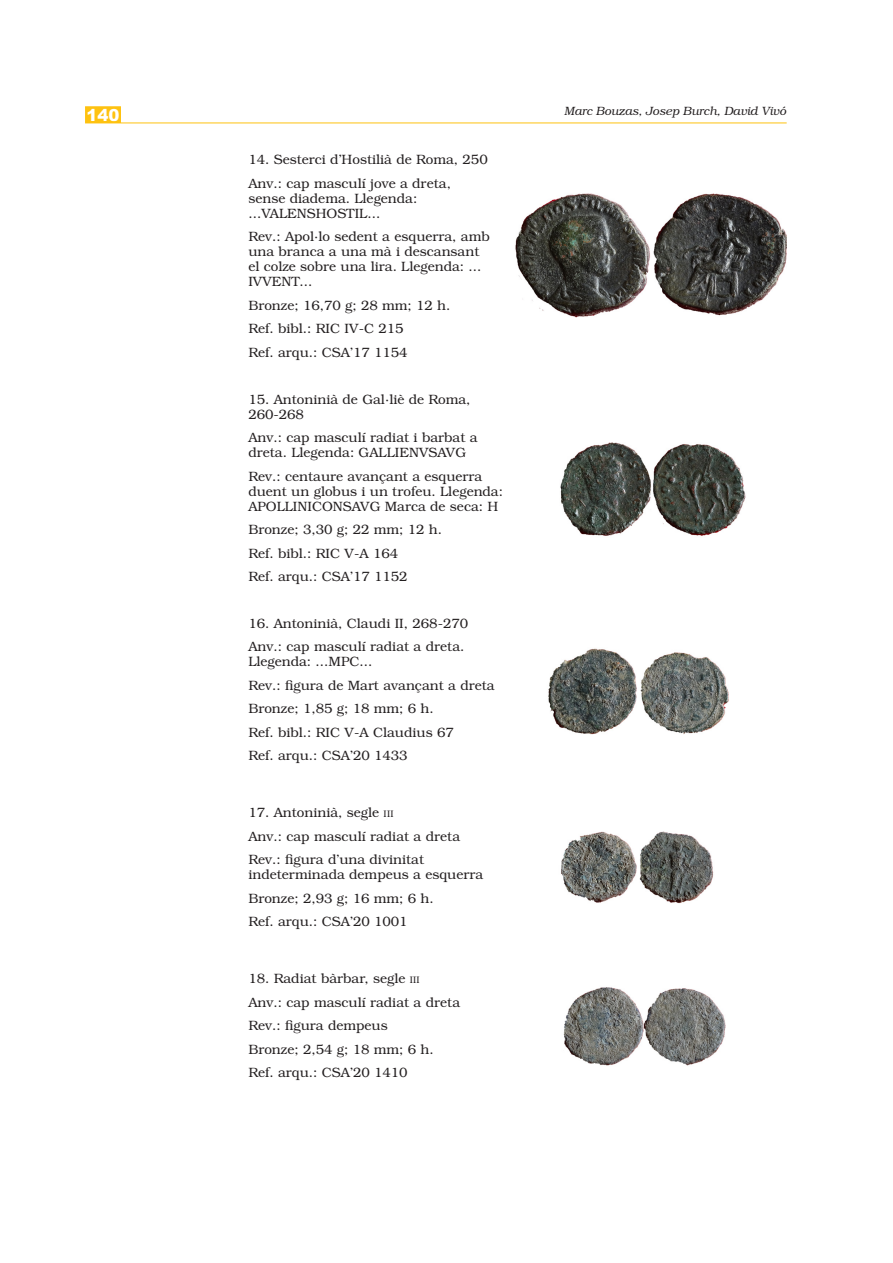
<style>
.page{position:relative;width:893px;height:1263px;background:#fff}
.page>*{position:absolute;margin:0;border:0;box-sizing:border-box;transform-origin:0 0}
.t1{font:900 16.5px "Arial";color:#fff}
.text-taula{font:300 13.5px/15px "Bookman Std";color:#231f20}
.t2{font:italic 300 12px "Bookman Std";color:#231f20}
.s1{font-size:9.45px}
</style>
<div class="page">
<hr style="left:85px;top:123px;width:702px;height:1px;background:#fec210">
<div style="left:86px;top:107px;width:34px;height:15px;background:#fec210"></div>
<div style="left:85px;top:106px;width:36px;height:17px;border:2px solid #fec210"></div>
<img style="left:515px;top:193px;width:272px;height:125px">
<img style="left:560px;top:442px;width:186px;height:94px">
<img style="left:548px;top:648px;width:181px;height:87px">
<img style="left:561px;top:831px;width:153px;height:73px">
<img style="left:563px;top:987px;width:163px;height:79px">
<p class="t1" style="left:87px;top:103px;width:34px">140</p>
<p class="text-taula" style="left:248px;top:152px;width:241px">14. Sesterci d’Hostilià de Roma, 250</p>
<p class="text-taula" style="left:248px;top:176px;width:204px">Anv.: cap masculí jove a dreta, sense diadema. Llegenda: ...VALENSHOSTIL...</p>
<p class="text-taula" style="left:248px;top:229px;width:243px">Rev.: Apol·lo sedent a esquerra, amb una branca a una mà i descansant el colze sobre una lira. Llegenda: ...<br>IVVENT...</p>
<p class="text-taula" style="left:248px;top:298px;width:204px">Bronze; 16,70 g; 28 mm; 12 h.</p>
<p class="text-taula" style="left:248px;top:321px;width:157px">Ref. bibl.: RIC IV‑C 215</p>
<p class="text-taula" style="left:248px;top:345px;width:161px">Ref. arqu.: CSA’17 1154</p>
<p class="text-taula" style="left:248px;top:392px;width:224px">15. Antoninià de Gal·liè de Roma,<br>260‑268</p>
<p class="text-taula" style="left:248px;top:430px;width:231px">Anv.: cap masculí radiat i barbat a dreta. Llegenda: GALLIENVSAVG</p>
<p class="text-taula" style="left:248px;top:469px;width:256px">Rev.: centaure avançant a esquerra duent un globus i un trofeu. Llegenda:<br>APOLLINICONSAVG Marca de seca: H</p>
<p class="text-taula" style="left:248px;top:522px;width:195px">Bronze; 3,30 g; 22 mm; 12 h.</p>
<p class="text-taula" style="left:248px;top:546px;width:151px">Ref. bibl.: RIC V‑A 164</p>
<p class="text-taula" style="left:248px;top:569px;width:161px">Ref. arqu.: CSA’17 1152</p>
<p class="text-taula" style="left:248px;top:616px;width:221px">16. Antoninià, Claudi II, 268‑270</p>
<p class="text-taula" style="left:248px;top:639px;width:218px">Anv.: cap masculí radiat a dreta.<br>Llegenda: ...MPC...</p>
<p class="text-taula" style="left:248px;top:678px;width:248px">Rev.: figura de Mart avançant a dreta</p>
<p class="text-taula" style="left:248px;top:701px;width:187px">Bronze; 1,85 g; 18 mm; 6 h.</p>
<p class="text-taula" style="left:248px;top:725px;width:207px">Ref. bibl.: RIC V‑A Claudius 67</p>
<p class="text-taula" style="left:248px;top:748px;width:161px">Ref. arqu.: CSA’20 1433</p>
<p class="text-taula" style="left:248px;top:805px;width:147px">17. Antoninià, segle <span class="s1">iii</span></p>
<p class="text-taula" style="left:248px;top:829px;width:213px">Anv.: cap masculí radiat a dreta</p>
<p class="text-taula" style="left:248px;top:852px;width:236px">Rev.: figura d’una divinitat indeterminada dempeus a esquerra</p>
<p class="text-taula" style="left:248px;top:891px;width:187px">Bronze; 2,93 g; 16 mm; 6 h.</p>
<p class="text-taula" style="left:248px;top:914px;width:161px">Ref. arqu.: CSA’20 1001</p>
<p class="text-taula" style="left:248px;top:971px;width:173px">18. Radiat bàrbar, segle <span class="s1">iii</span></p>
<p class="text-taula" style="left:248px;top:995px;width:213px">Anv.: cap masculí radiat a dreta</p>
<p class="text-taula" style="left:248px;top:1018px;width:141px">Rev.: figura dempeus</p>
<p class="text-taula" style="left:248px;top:1042px;width:187px">Bronze; 2,54 g; 18 mm; 6 h.</p>
<p class="text-taula" style="left:248px;top:1065px;width:161px">Ref. arqu.: CSA’20 1410</p>
<p class="t2" style="left:564px;top:104px;width:223px">Marc Bouzas, Josep Burch, David Vivó</p>
</div>
